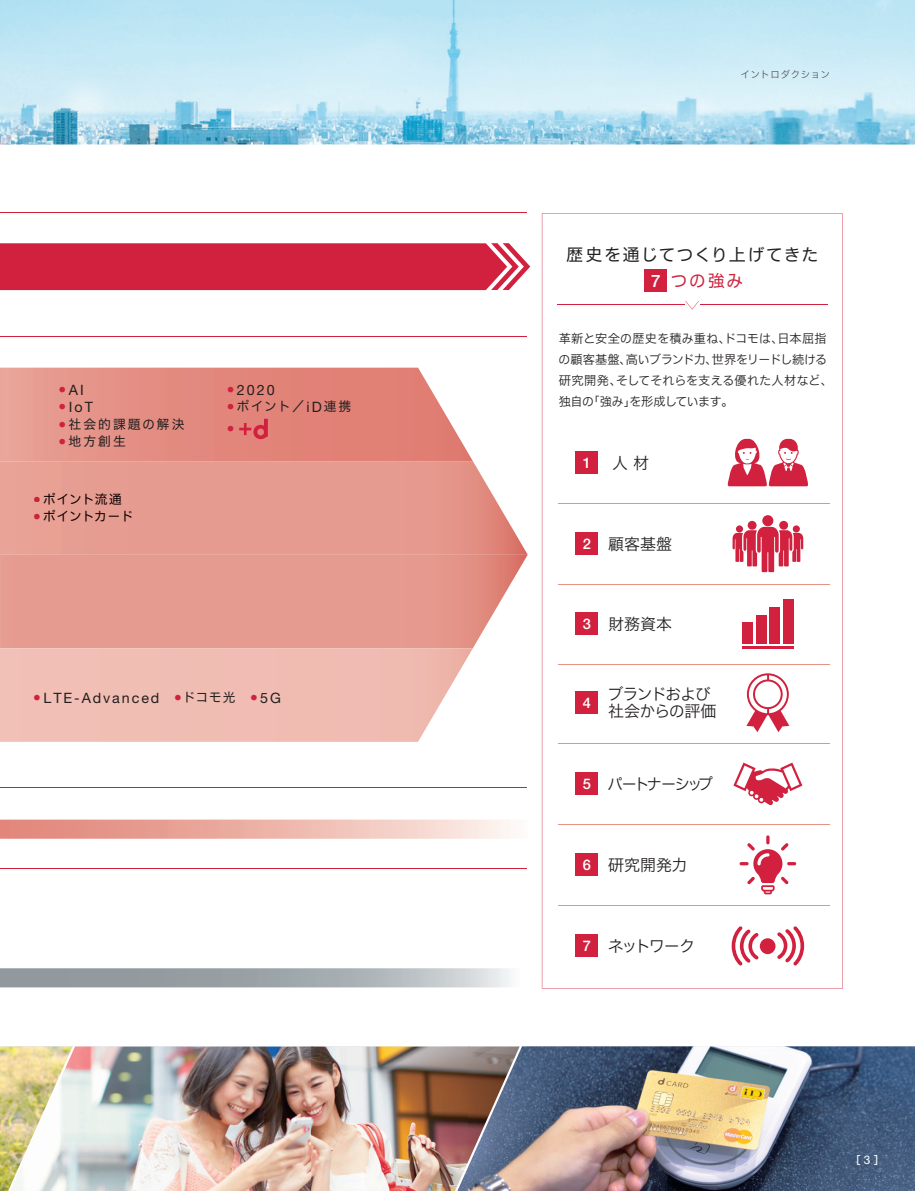
<style>
.page{position:relative;width:915px;height:1191px;background:#fff}
.page>*{position:absolute;margin:0;border:0;box-sizing:border-box;transform-origin:0 0}
.t1{font:16.95px/26.5px "Hira Kak ADK Std W4 90 pv RKSJ H";letter-spacing:.08em;color:#231f20;text-align:center}
.t2{font:15.9px "Hira Kaku Std W3 90 pv RKSJ H";color:#231f20}
.t3{font:15.9px "Hira Kak ADK Std W3 90 pv RKSJ H";letter-spacing:-.15em;color:#231f20;scale:.94 1}
.t4{font:15.9px "Hira Kak ADK Std W3 90 pv RKSJ H";letter-spacing:-.05em;color:#231f20}
.t5{font:15.9px "Hira Kak ADK Std W3 90 pv RKSJ H";letter-spacing:-.075em;color:#231f20}
.t6{font:500 14.7px "Helvetica Neue LT Std";color:#fff}
.t7{font:14.25px "Helvetica Neue LT Std";letter-spacing:.135em;color:#231f20}
.t8{font:12.75px "Hira Kak ADK Std W4 90 pv RKSJ H";letter-spacing:.075em;color:#231f20}
.t9{font:12.75px "Hira Kaku Std W4 90 pv RKSJ H";letter-spacing:.16em;color:#231f20}
.t10{font:12.75px "Hira Kak ADK Std W4 90 pv RKSJ H";letter-spacing:.03em;color:#0e0000}
.t11{font:12.75px "Hira Kak ADK Std W4 90 pv RKSJ H";color:#100000}
.t12{font:12.15px/21.3px "Hira Kak ADK Std W3 90 pv RKSJ H";letter-spacing:-.035em;color:#231f20}
.t13{font:12.15px "Hira Kaku Std W3 90 pv RKSJ H";letter-spacing:.03em;color:#231f20}
.t14{font:10.65px "Hira Kaku Std W5 90 pv RKSJ H";color:#fff}
.t15{font:9.6px "Hira Kak ADK Std W3 90 pv RKSJ H";letter-spacing:.075em;color:#57585a}
.t16{font:6.45px "Hira Kaku Std W4 90 pv RKSJ H";color:#d1213e}
.s1{font-family:"Hira Kak ADK Std W4 90 pv RKSJ H"}
.s2{color:#0e0000}
.s3{font-family:"Hira Kaku Std W4 90 pv RKSJ H";color:#0e0000}
.s4{color:#100000}
.s5{font-family:"Hira Kaku Std W4 90 pv RKSJ H"}
.s6{font-family:"Helvetica Neue LT Std";font-size:14.25px}
.s7{font-family:"Helvetica Neue LT Std";font-weight:500;font-size:17.1px;color:#fff}
.s8{color:#d1213e}
.s9{font-family:"Hira Kaku Std W4 90 pv RKSJ H";color:#d1213e}
.s10{font-family:"Hira Kak ADK Std W3 90 pv RKSJ H"}
.s11{font-family:"Hira Kaku Std W3 90 pv RKSJ H"}
.s12{font-family:"Helvetica Neue LT Std";font-weight:500;font-size:14.7px;color:#fff}
.s13{font-family:"Helvetica Neue LT Std";font-size:11.85px}
</style>
<div class="page">
<svg style="left:0;top:968px;width:511px;height:19px"></svg>
<img style="left:0;top:461px;width:527px;height:187px">
<img style="left:0;top:0;width:914px;height:144px">
<hr style="left:0;top:212px;width:526px;height:1px;background:#d1213e">
<hr style="left:0;top:336px;width:526px;height:1px;background:#d1213e">
<img style="left:528px;top:1046px;width:386px;height:145px">
<svg style="left:34px;top:496px;width:6px;height:6px"></svg>
<img style="left:44px;top:493px;width:77px;height:12px">
<svg style="left:34px;top:513px;width:6px;height:6px"></svg>
<img style="left:44px;top:510px;width:88px;height:11px">
<div style="left:0;top:819px;width:527px;height:19px;background:linear-gradient(to right,#df7d6f,#fcf1eb)"></div>
<svg style="left:541px;top:213px;width:301px;height:775px"></svg>
<div style="left:644px;top:269px;width:23px;height:23px;background:#d1213e"></div>
<svg style="left:727px;top:439px;width:80px;height:47px"></svg>
<div style="left:575px;top:451px;width:23px;height:23px;background:#d1213e"></div>
<svg style="left:732px;top:515px;width:71px;height:57px"></svg>
<div style="left:575px;top:532px;width:23px;height:23px;background:#d1213e"></div>
<div style="left:782px;top:599px;width:11px;height:44px;background:#d1213e"></div>
<div style="left:769px;top:607px;width:10px;height:36px;background:#d1213e"></div>
<div style="left:755px;top:614px;width:11px;height:29px;background:#d1213e"></div>
<div style="left:741px;top:622px;width:11px;height:21px;background:#d1213e"></div>
<hr style="left:741px;top:646px;width:52px;height:2px;background:#d1213e">
<div style="left:575px;top:612px;width:23px;height:23px;background:#d1213e"></div>
<svg style="left:746px;top:673px;width:43px;height:59px"></svg>
<div style="left:575px;top:691px;width:23px;height:23px;background:#d1213e"></div>
<svg style="left:733px;top:762px;width:69px;height:43px"></svg>
<div style="left:575px;top:772px;width:23px;height:23px;background:#d1213e"></div>
<svg style="left:739px;top:835px;width:57px;height:59px"></svg>
<div style="left:575px;top:853px;width:23px;height:23px;background:#d1213e"></div>
<svg style="left:731px;top:926px;width:72px;height:39px"></svg>
<div style="left:575px;top:934px;width:23px;height:23px;background:#d1213e"></div>
<hr style="left:0;top:787px;width:526px;height:1px;background:#d1213e">
<hr style="left:0;top:868px;width:526px;height:1px;background:#d1213e">
<svg style="left:239px;top:419px;width:29px;height:20px"></svg>
<img style="left:0;top:1046px;width:528px;height:145px">
<div style="left:0;top:243px;width:530px;height:47px;background:#d1213e"></div>
<p class="t7" style="left:59px;top:385px;width:26px"><sup>●</sup> AI</p>
<p class="t7" style="left:59px;top:402px;width:35px"><sup>●</sup> IoT</p>
<p class="t9" style="left:59px;top:419px;width:127px"><sup>●</sup> 社会的課題<span class="s1">の</span>解決</p>
<p class="t9" style="left:59px;top:436px;width:68px"><sup>●</sup> 地方創生</p>
<p class="t11" style="left:34px;top:494px;width:89px"><sup>●</sup> ポイ<span class="s2">ント</span><span class="s3">流通</span></p>
<p class="t10" style="left:34px;top:511px;width:101px"><sup>●</sup> <span class="s4">ポイ</span>ントカード</p>
<p class="t7" style="left:227px;top:384px;width:49px"><sup>●</sup> 2020</p>
<p class="t8" style="left:227px;top:402px;width:125px"><sup>●</sup> ポイント<span class="s5">／</span><span class="s6">iD</span><span class="s5">連携</span></p>
<p class="t16" style="left:227px;top:426px;width:8px">●</p>
<p class="t7" style="left:34px;top:692px;width:127px"><sup>●</sup> LTE-Advanced</p>
<p class="t8" style="left:175px;top:693px;width:84px"><sup>●</sup> ドコモ<span class="s5">光　</span><sup>●</sup></p>
<p class="t7" style="left:260px;top:692px;width:22px">5G</p>
<p class="t15" style="left:740px;top:70px;width:91px">イントロダクション</p>
<h1 class="t1" style="left:566px;top:243px;width:253px"><span class="s5">歴史</span>を<span class="s5">通</span>じてつくり<span class="s5">上</span>げてきた<br><span class="s7">7</span> <span class="s8">つの</span><span class="s9">強</span><span class="s8">み</span></h1>
<p class="t13" style="left:558px;top:333px;width:269px">革新<span class="s10">と</span>安全<span class="s10">の</span>歴史<span class="s10">を</span>積<span class="s10">み</span>重<span class="s10">ね</span>、<span class="s10">ドコモは</span>、日本屈指</p>
<p class="t12" style="left:558px;top:350px;width:276px">の<span class="s11">顧客基盤、高</span>いブランド<span class="s11">力、世界</span>をリードし<span class="s11">続</span>ける<span class="s11">研究開発、</span>そしてそれらを<span class="s11">支</span>える<span class="s11">優</span>れた<span class="s11">人材</span>など<span class="s11">、</span></p>
<p class="t13" style="left:558px;top:397px;width:176px">独自<span class="s10">の</span>「強<span class="s10">み</span>」<span class="s10">を</span>形成<span class="s10">しています</span>。</p>
<p class="t6" style="left:582px;top:454px;width:10px">1</p>
<h2 class="t2" style="left:612px;top:457px;width:38px">人材</h2>
<h2 class="t2" style="left:582px;top:538px;width:91px"><span class="s12">2</span> 顧客基盤</h2>
<h2 class="t2" style="left:582px;top:618px;width:91px"><span class="s12">3</span> 財務資本</h2>
<p class="t6" style="left:582px;top:694px;width:10px">4</p>
<h2 class="t4" style="left:607px;top:688px;width:104px">ブランドおよび</h2>
<h2 class="t2" style="left:608px;top:705px;width:110px">社会<span class="s10">からの</span>評価</h2>
<h2 class="t3" style="left:582px;top:778px;width:140px"><span class="s12">5</span> パートナーシップ</h2>
<h2 class="t2" style="left:582px;top:859px;width:106px"><span class="s12">6</span> 研究開発力</h2>
<h2 class="t5" style="left:582px;top:940px;width:113px"><span class="s12">7</span> ネットワーク</h2>
<p class="t14" style="left:849px;top:1156px;width:36px">［<span class="s13">3</span>］</p>
</div>
